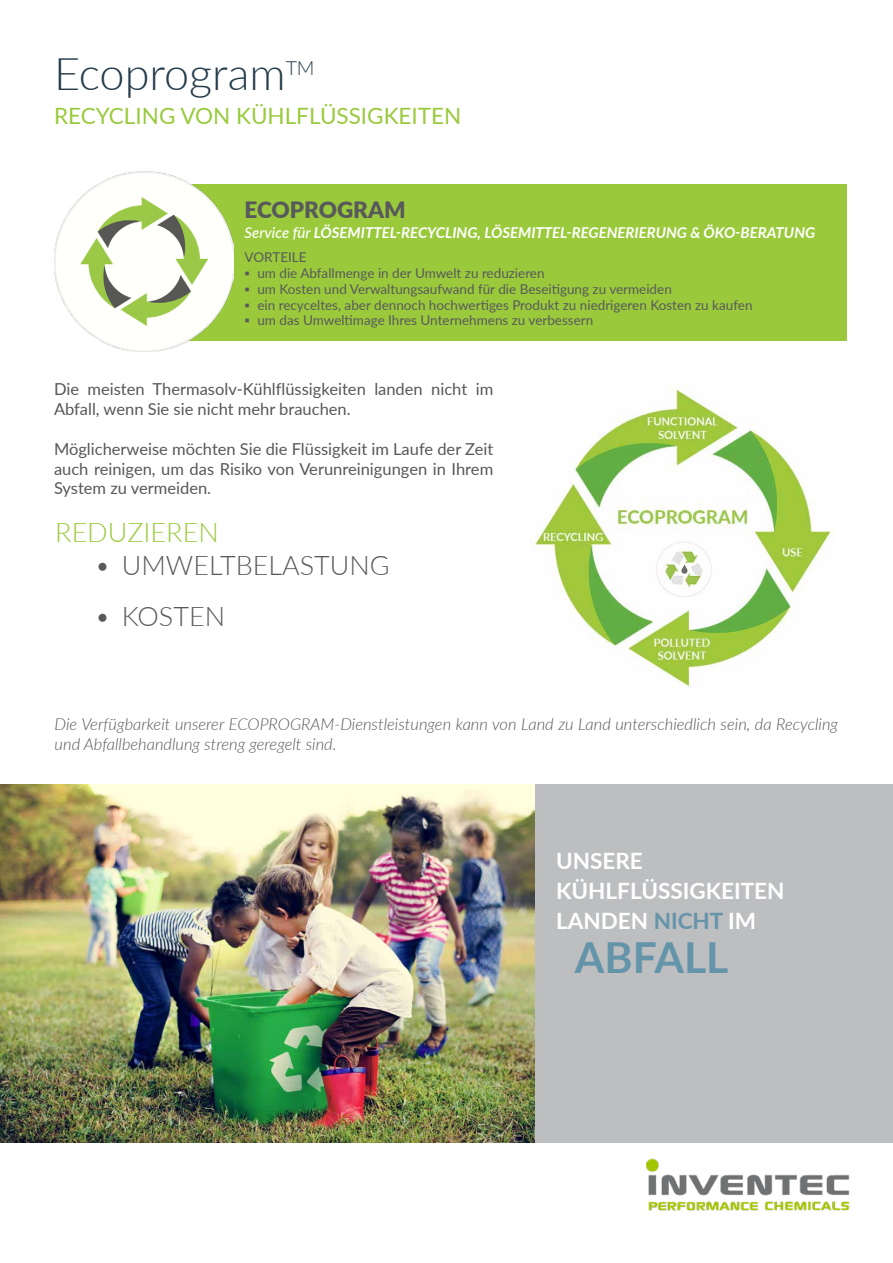
<style>
.page{position:relative;width:893px;height:1263px;background:#fff}
.page>*{position:absolute;margin:0;border:0;box-sizing:border-box;transform-origin:0 0}
.t1{font:300 45px "Lato";color:#253c4b}
.t2{font:700 42.75px "Lato";color:#6494aa}
.t3{font:300 27px "Lato";color:#58595b}
.t4{font:300 27px "Lato";color:#9aca3c}
.t5{font:700 22.5px/30px "Lato";color:#fff}
.t6{font:22.5px "Lato";color:#9aca3c}
.t7{font:900 22.5px "Lato";color:#58595b}
.t8{font:300 19.5px "Lato";color:#253c4b}
.t9{font:16.5px/19.8px "Lato";color:#575756}
.t10{font:italic 300 16.5px/19.8px "Lato";color:#575756}
.t11{font:italic 700 15px "Lato";color:#fff}
.t12{font:13.5px "Lato";color:#58595b}
.s1{font-weight:500}
.s2{color:#6494aa}
</style>
<div class="page">
<img style="left:646px;top:1158px;width:204px;height:53px">
<div style="left:0;top:784px;width:893px;height:359px;background:#bcbec0"></div>
<div style="left:182px;top:184px;width:665px;height:156px;background:#9aca3c"></div>
<img style="left:54px;top:171px;width:179px;height:181px">
<img style="left:530px;top:383px;width:305px;height:305px">
<img style="left:0;top:784px;width:535px;height:359px">
<h1 class="t1" style="left:54px;top:43px;width:233px">Ecoprogram</h1>
<h3 class="t8" style="left:286px;top:55px;width:30px">TM</h3>
<h3 class="t6" style="left:54px;top:100px;width:409px">RECYCLING VON KÜHLFLÜSSIGKEITEN</h3>
<h3 class="t7" style="left:245px;top:193px;width:162px">ECOPROGRAM</h3>
<p class="t11" style="left:245px;top:221px;width:572px"><span class="s1">Service für</span> LÖSEMITTEL-RECYCLING, LÖSEMITTEL-REGENERIERUNG &amp; ÖKO-BERATUNG</p>
<p class="t12" style="left:245px;top:248px;width:64px">VORTEILE</p>
<p class="t12" style="left:245px;top:263px;width:301px">▪ um die Abfallmenge in der Umwelt zu reduzieren</p>
<p class="t12" style="left:245px;top:279px;width:429px">▪ um Kosten und Verwaltungsaufwand für die Beseitigung zu vermeiden</p>
<p class="t12" style="left:245px;top:295px;width:509px">▪ ein recyceltes, aber dennoch hochwertiges Produkt zu niedrigeren Kosten zu kaufen</p>
<p class="t12" style="left:245px;top:311px;width:350px">▪ um das Umweltimage Ihres Unternehmens zu verbessern</p>
<p class="t9" style="left:54px;top:379px;width:441px">Die meisten Thermasolv-Kühlflüssigkeiten landen nicht im<br>Abfall, wenn Sie sie nicht mehr brauchen.</p>
<p class="t9" style="left:54px;top:438px;width:441px;text-align:justify">Möglicherweise möchten Sie die Flüssigkeit im Laufe der Zeit auch reinigen, um das Risiko von Verunreinigungen in Ihrem System zu vermeiden.</p>
<h3 class="t4" style="left:55px;top:513px;width:165px">REDUZIEREN</h3>
<h3 class="t3" style="left:95px;top:547px;width:296px">• UMWELTBELASTUNG</h3>
<h3 class="t3" style="left:95px;top:598px;width:132px">• KOSTEN</h3>
<p class="t10" style="left:55px;top:714px;width:785px">Die Verfügbarkeit unserer ECOPROGRAM-Dienstleistungen kann von Land zu Land unterschiedlich sein, da Recycling und Abfallbehandlung streng geregelt sind.</p>
<h3 class="t5" style="left:556px;top:845px;width:230px">UNSERE<br>KÜHLFLÜSSIGKEITEN<br>LANDEN <span class="s2">NICHT</span> IM</h3>
<h2 class="t2" style="left:575px;top:925px;width:155px">ABFALL</h2>
</div>
